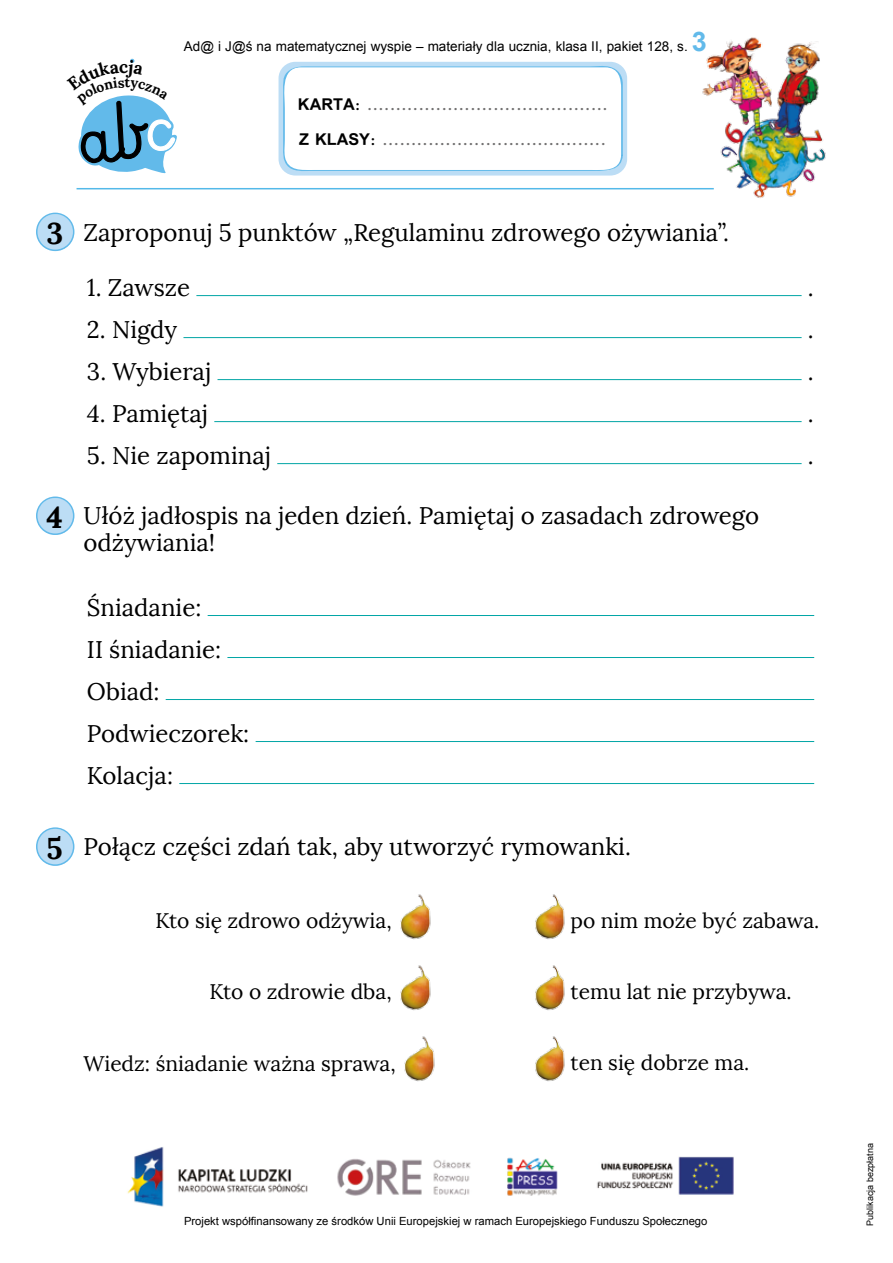
<style>
.page{position:relative;width:893px;height:1263px;background:#fff}
.page>*{position:absolute;margin:0;border:0;box-sizing:border-box;transform-origin:0 0}
.t1{font:700 30px "Lora";color:#000}
.t2{font:24px/42px "Lora";color:#000}
.t3{font:21px "Lora";color:#000}
.t4{font:700 18px/35.2px "Simplified Arabic";color:#706f6f}
.t5{font:700 17.55px "Lora";color:#000}
.t6{font:700 13.95px "Lora";color:#000}
.t7{font:13.5px "Arial";color:#000}
.t8{font:11.25px "Arial";color:#000}
.t9{font:9px "Arial";color:#000}
.s1{font-weight:700;font-size:27px;color:#62baea}
.s2{color:#000}
</style>
<div class="page">
<hr style="left:77px;top:188px;width:637px;height:1px;background:#53b9e9">
<div style="left:279px;top:62px;width:348px;height:114px;background:#bcddf5;border-radius:17px"></div>
<svg style="left:280px;top:65px;width:343px;height:107px;background:#f8fbfe"></svg>
<img style="left:701px;top:37px;width:125px;height:161px">
<img style="left:127px;top:1147px;width:607px;height:60px">
<svg style="left:36px;top:496px;width:38px;height:39px"></svg>
<svg style="left:36px;top:827px;width:38px;height:39px"></svg>
<hr style="left:196px;top:295px;width:606px;height:1px;background:#00a5a5">
<hr style="left:183px;top:337px;width:619px;height:1px;background:#00a5a5">
<hr style="left:218px;top:379px;width:584px;height:1px;background:#00a5a5">
<hr style="left:214px;top:421px;width:588px;height:1px;background:#00a5a5">
<hr style="left:277px;top:463px;width:525px;height:1px;background:#00a5a5">
<hr style="left:208px;top:615px;width:606px;height:1px;background:#00a5a5">
<hr style="left:227px;top:657px;width:587px;height:1px;background:#00a5a5">
<hr style="left:166px;top:699px;width:648px;height:1px;background:#00a5a5">
<hr style="left:256px;top:741px;width:558px;height:1px;background:#00a5a5">
<hr style="left:179px;top:783px;width:635px;height:1px;background:#00a5a5">
<img style="left:400px;top:894px;width:31px;height:46px">
<img style="left:535px;top:894px;width:30px;height:45px">
<img style="left:400px;top:965px;width:31px;height:46px">
<img style="left:535px;top:965px;width:30px;height:45px">
<img style="left:404px;top:1036px;width:31px;height:46px">
<img style="left:535px;top:1036px;width:30px;height:45px">
<svg style="left:36px;top:213px;width:39px;height:38px"></svg>
<svg style="left:78px;top:59px;width:99px;height:115px"></svg>
<p class="t7" style="left:184px;top:38px;width:525px">Ad@ i J@ś na matematycznej wyspie – materiały dla ucznia, klasa II, pakiet 128, s. <span class="s1">3</span></p>
<p class="t5" style="left:119px;top:55px;width:11px">c</p>
<p class="t4" style="left:298px;top:87px;width:311px"><span class="s2">KARTA:</span> ..........................................<br><span class="s2">Z KLASY:</span> .......................................</p>
<p class="t1" style="left:46px;top:214px;width:18px">3</p>
<p class="t2" style="left:84px;top:211px;width:647px">Zaproponuj 5 punktów „Regulaminu zdrowego ożywiania”.</p>
<p class="t6" style="left:116px;top:227px;width:9px">a</p>
<p class="t2" style="left:87px;top:267px;width:105px">1. Zawsze</p>
<p class="t2" style="left:808px;top:267px;width:7px">.</p>
<p class="t2" style="left:87px;top:309px;width:92px">2. Nigdy</p>
<p class="t2" style="left:808px;top:309px;width:7px">.</p>
<p class="t2" style="left:87px;top:351px;width:126px">3. Wybieraj</p>
<p class="t2" style="left:808px;top:351px;width:7px">.</p>
<p class="t2" style="left:87px;top:393px;width:123px">4. Pamiętaj</p>
<p class="t2" style="left:808px;top:393px;width:7px">.</p>
<p class="t2" style="left:87px;top:435px;width:185px">5. Nie zapominaj</p>
<p class="t2" style="left:808px;top:435px;width:7px">.</p>
<p class="t1" style="left:47px;top:498px;width:18px">4</p>
<p class="t2" style="left:84px;top:503px;width:677px;line-height:26.4px">Ułóż jadłospis na jeden dzień. Pamiętaj o zasadach zdrowego odżywiania!</p>
<p class="t2" style="left:87px;top:586px;width:164px">Śniadanie:<br>II śniadanie:<br>Obiad:<br>Podwieczorek:<br>Kolacja:</p>
<p class="t5" style="left:113px;top:689px;width:11px">c</p>
<p class="t1" style="left:47px;top:829px;width:18px">5</p>
<p class="t2" style="left:84px;top:826px;width:549px">Połącz części zdań tak, aby utworzyć rymowanki.</p>
<p class="t3" style="left:156px;top:908px;width:238px">Kto się zdrowo odżywia,</p>
<p class="t3" style="left:570px;top:908px;width:250px">po nim może być zabawa.</p>
<p class="t3" style="left:210px;top:979px;width:183px">Kto o zdrowie dba,</p>
<p class="t3" style="left:570px;top:979px;width:223px">temu lat nie przybywa.</p>
<p class="t3" style="left:84px;top:1050px;width:314px">Wiedz: śniadanie ważna sprawa,</p>
<p class="t3" style="left:570px;top:1050px;width:180px">ten się dobrze ma.</p>
<p class="t8" style="left:184px;top:1213px;width:525px">Projekt współfinansowany ze środków Unii Europejskiej w ramach Europejskiego Funduszu Społecznego</p>
<p class="t9" style="left:864px;top:1226px;width:84px;rotate:-90deg">Publikacja bezpłatna</p>
</div>
